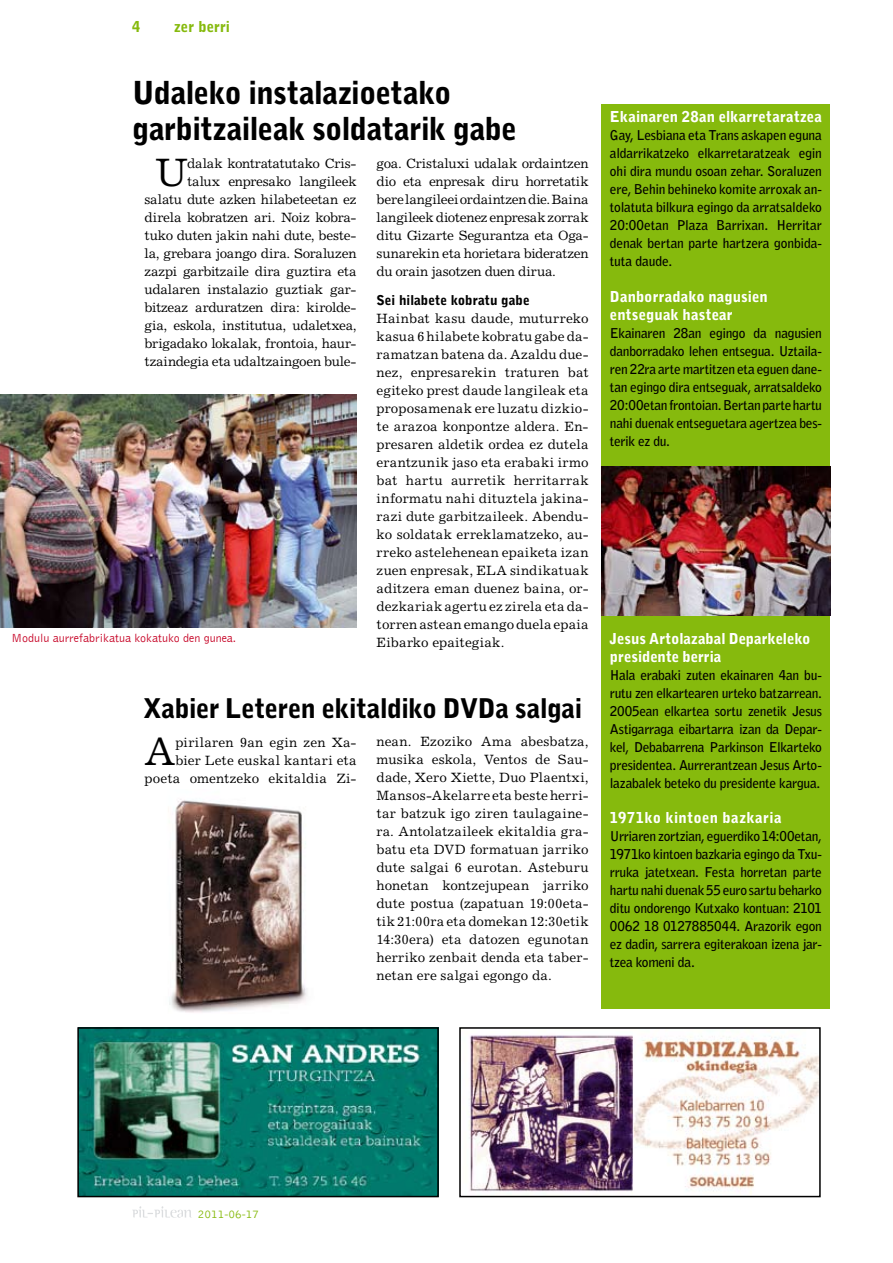
<style>
.page{position:relative;width:893px;height:1263px;background:#fff}
.page>*{position:absolute;margin:0;border:0;box-sizing:border-box;transform-origin:0 0}
.t1{font:39.75px "Excelsior";color:#000}
.t2{font:900 31.5px/36px "Bell Gothic Std";letter-spacing:-.015em;color:#000}
.t3{font:900 27px "Bell Gothic Std";letter-spacing:-.015em;color:#000}
.t4{font:900 15px/18px "Bell Gothic Std";letter-spacing:.005em;color:#fff}
.t5{font:900 15px "Bell Gothic Std";letter-spacing:.03em;color:#fff}
.t6{font:900 15px "Bell Gothic Std";color:#86ba0d}
.t7{font:13.5px/18px "Excelsior";letter-spacing:-.01em;color:#000;text-align:justify}
.t8{font:700 13.5px/18px "Bell Gothic Std";letter-spacing:-.02em;color:#000;text-align:justify}
.t9{font:13.5px/18px "Excelsior";letter-spacing:.015em;color:#000;text-align:right}
.t10{font:900 13.5px "Bell Gothic Std";color:#000}
.t11{font:300 12px "Bell Gothic";color:#c60024}
.t12{font:300 12px "Bell Gothic";color:#86ba0d}
</style>
<div class="page">
<div style="left:602px;top:104px;width:228px;height:905px;background:#86ba0d"></div>
<img style="left:469px;top:1035px;width:349px;height:159px">
<div style="left:459px;top:1027px;width:362px;height:170px;border:2px solid #000"></div>
<img style="left:80px;top:1030px;width:356px;height:164px">
<div style="left:77px;top:1027px;width:362px;height:170px;border:2px solid #000"></div>
<svg style="left:133px;top:1206px;width:59px;height:12px"></svg>
<img style="left:0;top:394px;width:357px;height:234px">
<img style="left:169px;top:799px;width:138px;height:214px">
<img style="left:602px;top:466px;width:228px;height:149px">
<p class="t6" style="left:132px;top:18px;width:10px">4</p>
<p class="t6" style="left:174px;top:18px;width:57px">zer berri</p>
<h2 class="t2" style="left:132px;top:75px;width:386px">Udaleko instalazioetako garbitzaileak soldatarik gabe</h2>
<h1 class="t1" style="left:155px;top:149px;width:35px">U</h1>
<p class="t7" style="left:145px;top:155px;width:214px;text-align:right">dalak kontratatutako Cris-<br>talux enpresako langileek<br>salatu dute azken hilabeteetan ez direla kobratzen ari. Noiz kobra&shy;tuko duten jakin nahi dute, beste&shy;la, grebara joango dira. Soraluzen zazpi garbitzaile dira guztira eta udalaren instalazio guztiak gar&shy;bitzeaz arduratzen dira: kirolde&shy;gia, eskola, institutua, udaletxea, brigadako lokalak, frontoia, haur&shy;tzaindegia eta udaltzaingoen bule-</p>
<p class="t7" style="left:377px;top:155px;width:214px">goa. Cristaluxi udalak ordaintzen dio eta enpresak diru horretatik bere langileei ordaintzen die. Baina langileek diotenez enpresak zorrak ditu Gizarte Segurantza eta Oga&shy;sunarekin eta horietara bideratzen du orain jasotzen duen dirua.</p>
<p class="t10" style="left:377px;top:293px;width:155px">Sei hilabete kobratu gabe</p>
<p class="t7" style="left:377px;top:309px;width:214px">Hainbat kasu daude, muturreko kasua 6 hilabete kobratu gabe da&shy;ramatzan batena da. Azaldu due&shy;nez, enpresarekin traturen bat egiteko prest daude langileak eta proposamenak ere luzatu dizkio&shy;te arazoa konpontze aldera. En&shy;presaren aldetik ordea ez dutela erantzunik jaso eta erabaki irmo bat hartu aurretik herritarrak informatu nahi dituztela jakina&shy;razi dute garbitzaileek. Abendu&shy;ko soldatak erreklamatzeko, au&shy;rreko astelehenean epaiketa izan zuen enpresak, ELA sindikatuak aditzera eman duenez baina, or&shy;dezkariak agertu ez zirela eta da&shy;torren astean emango duela epaia Eibarko epaitegiak.</p>
<p class="t11" style="left:12px;top:632px;width:226px">Modulu aurrefabrikatua kokatuko den gunea.</p>
<h3 class="t3" style="left:144px;top:692px;width:440px">Xabier Leteren ekitaldiko DVDa salgai</h3>
<p class="t7" style="left:376px;top:732px;width:214px">nean. Ezoziko Ama abesbatza, musika eskola, Ventos de Sau&shy;dade, Xero Xiette, Duo Plaentxi, Mansos-Akelarre eta beste herri&shy;tar batzuk igo ziren taulagaine&shy;ra. Antolatzaileek ekitaldia gra&shy;batu eta DVD formatuan jarriko dute salgai 6 eurotan. Asteburu honetan kontzejupean jarriko dute postua (zapatuan 19:00eta&shy;tik 21:00ra eta domekan 12:30etik 14:30era) eta datozen egunotan herriko zenbait denda eta taber&shy;netan ere salgai egongo da.</p>
<p class="t9" style="left:144px;top:733px;width:214px">pirilaren 9an egin zen Xa-<br>bier Lete euskal kantari eta poeta omentzeko ekitaldia Zi-</p>
<h1 class="t1" style="left:144px;top:728px;width:32px">A</h1>
<p class="t4" style="left:610px;top:108px;width:214px">Ekainaren 28an elkarretaratzea</p>
<p class="t8" style="left:610px;top:126px;width:214px">Gay, Lesbiana eta Trans askapen eguna aldarrikatzeko elkarretaratzeak egin ohi dira mundu osoan zehar. Soraluzen ere, Behin behineko komite arroxak an&shy;tolatuta bilkura egingo da arratsaldeko 20:00etan Plaza Barrixan. Herritar denak bertan parte hartzera gonbida&shy;tuta daude.</p>
<p class="t4" style="left:610px;top:288px;width:159px">Danborradako nagusien entseguak hastear</p>
<p class="t8" style="left:610px;top:324px;width:214px">Ekainaren 28an egingo da nagusien danborradako lehen entsegua. Uztaila&shy;ren 22ra arte martitzen eta eguen dane&shy;tan egingo dira entseguak, arratsaldeko 20:00etan frontoian. Bertan parte hartu nahi duenak entseguetara agertzea bes&shy;terik ez du.</p>
<p class="t4" style="left:610px;top:630px;width:202px">Jesus Artolazabal Deparkeleko presidente berria</p>
<p class="t8" style="left:610px;top:666px;width:214px">Hala erabaki zuten ekainaren 4an bu&shy;rutu zen elkartearen urteko batzarrean.<br>2005ean elkartea sortu zenetik Jesus Astigarraga eibartarra izan da Depar&shy;kel, Debabarrena Parkinson Elkarteko presidentea. Aurrerantzean Jesus Arto&shy;lazabalek beteko du presidente kargua.</p>
<p class="t5" style="left:610px;top:809px;width:173px">1971ko kintoen bazkaria</p>
<p class="t8" style="left:610px;top:827px;width:214px">Urriaren zortzian, eguerdiko 14:00etan, 1971ko kintoen bazkaria egingo da Txu&shy;rruka jatetxean. Festa horretan parte hartu nahi duenak 55 euro sartu beharko ditu ondorengo Kutxako kontuan: 2101<br>0062 18 0127885044. Arazorik egon ez dadin, sarrera egiterakoan izena jar&shy;tzea komeni da.</p>
<p class="t12" style="left:198px;top:1207px;width:63px">2011-06-17</p>
</div>
